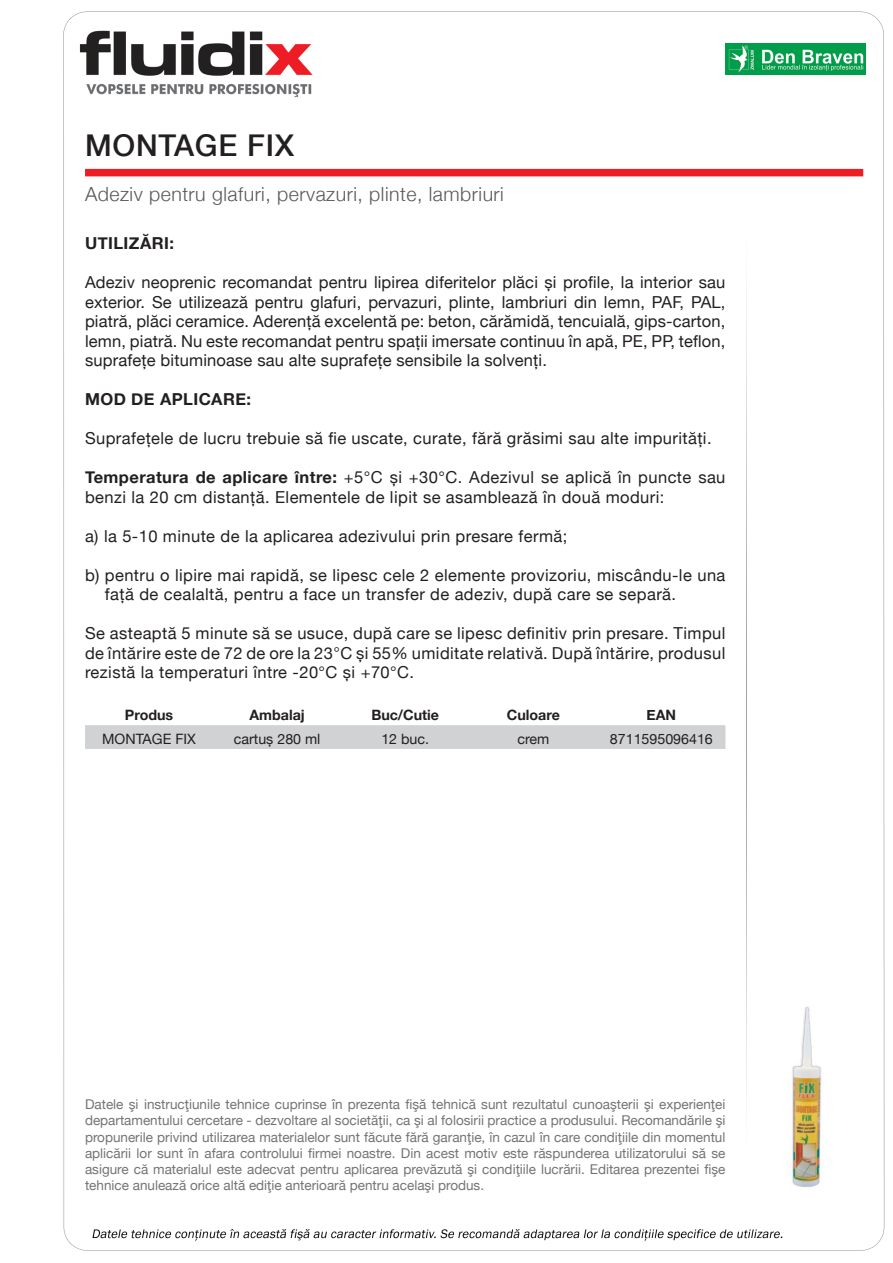
<style>
.page{position:relative;width:893px;height:1263px;background:#fff}
.page>*{position:absolute;margin:0;border:0;box-sizing:border-box;transform-origin:0 0}
.ProductTitle{font:500 30px "Helvetica Neue";letter-spacing:.025em;color:#231f20}
.ProductSubTitle{font:300 19.5px "Helvetica Neue";letter-spacing:.025em;color:#57585a}
.BodyText{font:16.5px/19.5px "Helvetica Neue";letter-spacing:.025em;color:#231f20;text-align:justify}
.BodyText-2{font:700 16.5px "Helvetica Neue";letter-spacing:.025em;color:#231f20}
.Table_body{font:14.25px "Helvetica Neue";color:#231f20}
.Table_title{font:700 14.25px "Helvetica Neue";color:#231f20}
.t1{font:13.5px/16.2px "Helvetica Neue";color:#727477;text-align:justify}
.s1{font-weight:700}
</style>
<div class="page">
<img style="left:63px;top:11px;width:822px;height:1240px">
<img style="left:725px;top:44px;width:141px;height:31px">
<div style="left:85px;top:169px;width:778px;height:7px;background:#ee1d25"></div>
<div style="left:85px;top:725px;width:640px;height:24px;background:#d1d2d4"></div>
<img style="left:750px;top:990px;width:116px;height:209px">
<svg style="left:334px;top:647px;width:5px;height:4px"></svg>
<p class="ProductTitle" style="left:85px;top:121px;width:211px">MONTAGE FIX</p>
<p class="ProductSubTitle" style="left:85px;top:178px;width:420px">Adeziv pentru glafuri, pervazuri, plinte, lambriuri</p>
<p class="BodyText-2" style="left:85px;top:230px;width:90px">UTILIZĂRI:</p>
<p class="BodyText" style="left:85px;top:273px;width:642px">Adeziv neoprenic recomandat pentru lipirea diferitelor plăci și profile, la interior sau exterior. Se utilizează pentru glafuri, pervazuri, plinte, lambriuri din lemn, PAF, PAL, piatră, plăci ceramice. Aderență excelentă pe: beton, cărămidă, tencuială, gips-carton, lemn, piatră. Nu este recomandat pentru spații imersate continuu în apă, PE, PP, teflon, suprafețe bituminoase sau alte suprafețe sensibile la solvenți.</p>
<p class="BodyText-2" style="left:85px;top:386px;width:167px">MOD DE APLICARE:</p>
<p class="BodyText" style="left:85px;top:429px;width:628px">Suprafețele de lucru trebuie să fie uscate, curate, fără grăsimi sau alte impurități.</p>
<p class="BodyText" style="left:85px;top:468px;width:642px"><span class="s1">Temperatura de aplicare între:</span> +5°C și +30°C. Adezivul se aplică în puncte sau benzi la 20 cm distanță. Elementele de lipit se asamblează în două moduri:</p>
<p class="BodyText" style="left:85px;top:527px;width:484px">a) la 5-10 minute de la aplicarea adezivului prin presare fermă;</p>
<p class="BodyText" style="left:105px;top:566px;width:622px;text-indent:-20px">b) pentru o lipire mai rapidă, se lipesc cele 2 elemente provizoriu, miscându-le una față de cealaltă, pentru a face un transfer de adeziv, după care se separă.</p>
<p class="BodyText" style="left:85px;top:624px;width:642px">Se asteaptă 5 minute să se usuce, după care se lipesc definitiv prin presare. Timpul de întărire este de 72 de ore la 23 C și 55% umiditate relativă. După întărire, produsul rezistă la temperaturi între -20°C și +70°C.</p>
<p class="Table_title" style="left:125px;top:704px;width:50px">Produs</p>
<p class="Table_title" style="left:249px;top:704px;width:57px">Ambalaj</p>
<p class="Table_title" style="left:371px;top:704px;width:69px">Buc/Cutie</p>
<p class="Table_title" style="left:507px;top:704px;width:55px">Culoare</p>
<p class="Table_title" style="left:647px;top:704px;width:31px">EAN</p>
<p class="Table_body" style="left:102px;top:728px;width:95px">MONTAGE FIX</p>
<p class="Table_body" style="left:234px;top:728px;width:88px">cartuș 280 ml</p>
<p class="Table_body" style="left:381px;top:728px;width:49px">12 buc.</p>
<p class="Table_body" style="left:517px;top:728px;width:33px">crem</p>
<p class="Table_body" style="left:610px;top:728px;width:104px">8711595096416</p>
<p class="t1" style="left:85px;top:1097px;width:642px">Datele şi instrucţiunile tehnice cuprinse în prezenta fişă tehnică sunt rezultatul cunoaşterii şi experienţei departamentului cercetare - dezvoltare al societăţii, ca şi al folosirii practice a produsului. Recomandările şi propunerile privind utilizarea materialelor sunt făcute fără garanţie, în cazul în care condiţiile din momentul aplicării lor sunt în afara controlului firmei noastre. Din acest motiv este răspunderea utilizatorului să se asigure că materialul este adecvat pentru aplicarea prevăzută şi condiţiile lucrării. Editarea prezentei fişe tehnice anulează orice altă ediţie anterioară pentru acelaşi produs.</p>
</div>
